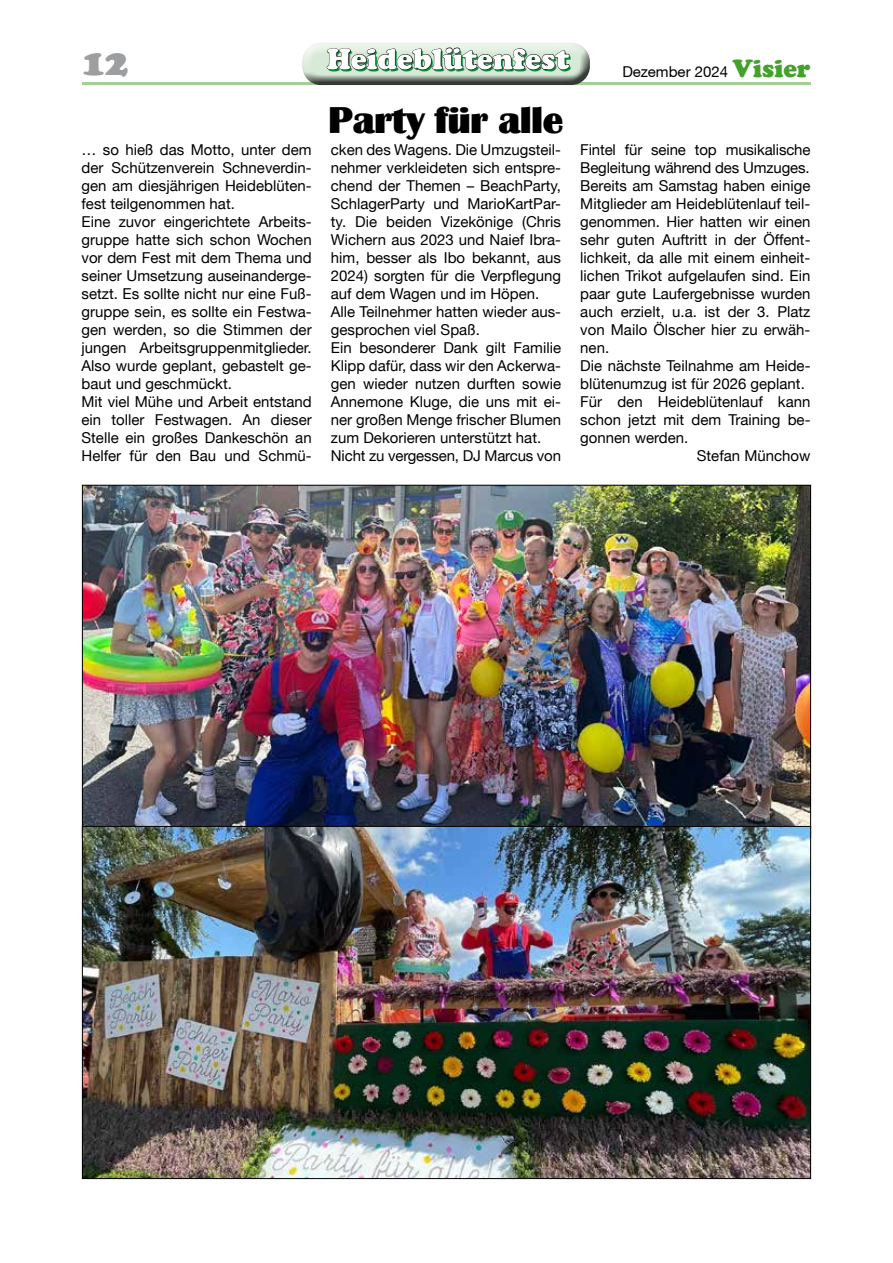
<style>
.page{position:relative;width:893px;height:1263px;background:#fff}
.page>*{position:absolute;margin:0;border:0;box-sizing:border-box;transform-origin:0 0}
.t1{font:900 39px "Cooper";color:#9c9e9f}
.t2{font:36px "Bastion";color:#000}
.t3{font:900 30px "Cooper";color:#009037}
.t4{font:15px/18px "Helvetica Neue LT";color:#000}
.t5{font:15px "Helvetica Neue CE";color:#000}
.s1{font-family:"Cooper";font-weight:900;font-size:25.5px;color:#44a12b}
</style>
<div class="page">
<hr style="left:82px;top:82px;width:729px;height:3px;background:#44a12b">
<div style="left:301px;top:40px;width:290px;height:34px;background:#fff;opacity:.75"></div>
<div style="left:301px;top:47px;width:290px;height:38px;background:#000;opacity:.75"></div>
<img style="left:84px;top:487px;width:725px;height:339px">
<img style="left:84px;top:828px;width:725px;height:349px">
<h1 class="t1" style="left:82px;top:39px;width:48px">12</h1>
<h3 class="t3" style="left:328px;top:43px;width:244px">Heideblütenfest</h3>
<p class="t5" style="left:622px;top:63px;width:190px">Dezember 2024 <span class="s1">Visier</span></p>
<h2 class="t2" style="left:329px;top:99px;width:236px">Party für alle</h2>
<p class="t4" style="left:82px;top:141px;width:232px">… so hieß das Motto, unter dem der Schützenverein Schneverdin&shy;gen am diesjährigen Heideblüten&shy;fest teilgenommen hat.<br>Eine zuvor eingerichtete Arbeits&shy;gruppe hatte sich schon Wochen vor dem Fest mit dem Thema und seiner Umsetzung auseinanderge&shy;setzt. Es sollte nicht nur eine Fuß&shy;gruppe sein, es sollte ein Festwa&shy;gen werden, so die Stimmen der jungen Arbeitsgruppenmitglieder.<br>Also wurde geplant, gebastelt ge&shy;baut und geschmückt.<br>Mit viel Mühe und Arbeit entstand ein toller Festwagen. An dieser<br>Stelle ein großes Dankeschön an<br>Helfer für den Bau und Schmü-</p>
<p class="t4" style="left:331px;top:141px;width:232px">cken des Wagens. Die Umzugsteil&shy;nehmer verkleideten sich entspre&shy;chend der Themen – BeachParty,<br>SchlagerParty und MarioKartPar&shy;ty. Die beiden Vizekönige (Chris<br>Wichern aus 2023 und Naief Ibra&shy;him, besser als Ibo bekannt, aus<br>2024) sorgten für die Verpflegung auf dem Wagen und im Höpen.<br>Alle Teilnehmer hatten wieder aus&shy;gesprochen viel Spaß.<br>Ein besonderer Dank gilt Familie<br>Klipp dafür, dass wir den Ackerwa&shy;gen wieder nutzen durften sowie<br>Annemone Kluge, die uns mit ei&shy;ner großen Menge frischer Blumen zum Dekorieren unterstützt hat.<br>Nicht zu vergessen, DJ Marcus von</p>
<p class="t4" style="left:580px;top:141px;width:232px">Fintel für seine top musikalische</p>
<p class="t4" style="left:580px;top:159px;width:231px">Begleitung während des Umzuges.</p>
<p class="t4" style="left:580px;top:177px;width:232px">Bereits am Samstag haben einige</p>
<p class="t4" style="left:580px;top:195px;width:232px">Mitglieder am Heideblütenlauf teil-</p>
<p class="t4" style="left:580px;top:213px;width:232px">genommen. Hier hatten wir einen</p>
<p class="t4" style="left:580px;top:231px;width:232px">sehr guten Auftritt in der Öffent-</p>
<p class="t4" style="left:580px;top:249px;width:232px">lichkeit, da alle mit einem einheit-</p>
<p class="t4" style="left:580px;top:267px;width:232px">lichen Trikot aufgelaufen sind. Ein</p>
<p class="t4" style="left:580px;top:285px;width:232px">paar gute Laufergebnisse wurden</p>
<p class="t4" style="left:580px;top:303px;width:232px">auch erzielt, u.a. ist der 3. Platz</p>
<p class="t4" style="left:580px;top:321px;width:232px">von Mailo Ölscher hier zu erwäh-</p>
<p class="t4" style="left:580px;top:339px;width:30px">nen.</p>
<p class="t4" style="left:580px;top:357px;width:232px">Die nächste Teilnahme am Heide-</p>
<p class="t4" style="left:580px;top:375px;width:226px">blütenumzug ist für 2026 geplant.</p>
<p class="t4" style="left:580px;top:393px;width:232px">Für den Heideblütenlauf kann</p>
<p class="t4" style="left:580px;top:411px;width:232px">schon jetzt mit dem Training be-</p>
<p class="t4" style="left:580px;top:429px;width:110px">gonnen werden.</p>
<p class="t4" style="left:697px;top:447px;width:115px">Stefan Münchow</p>
</div>
